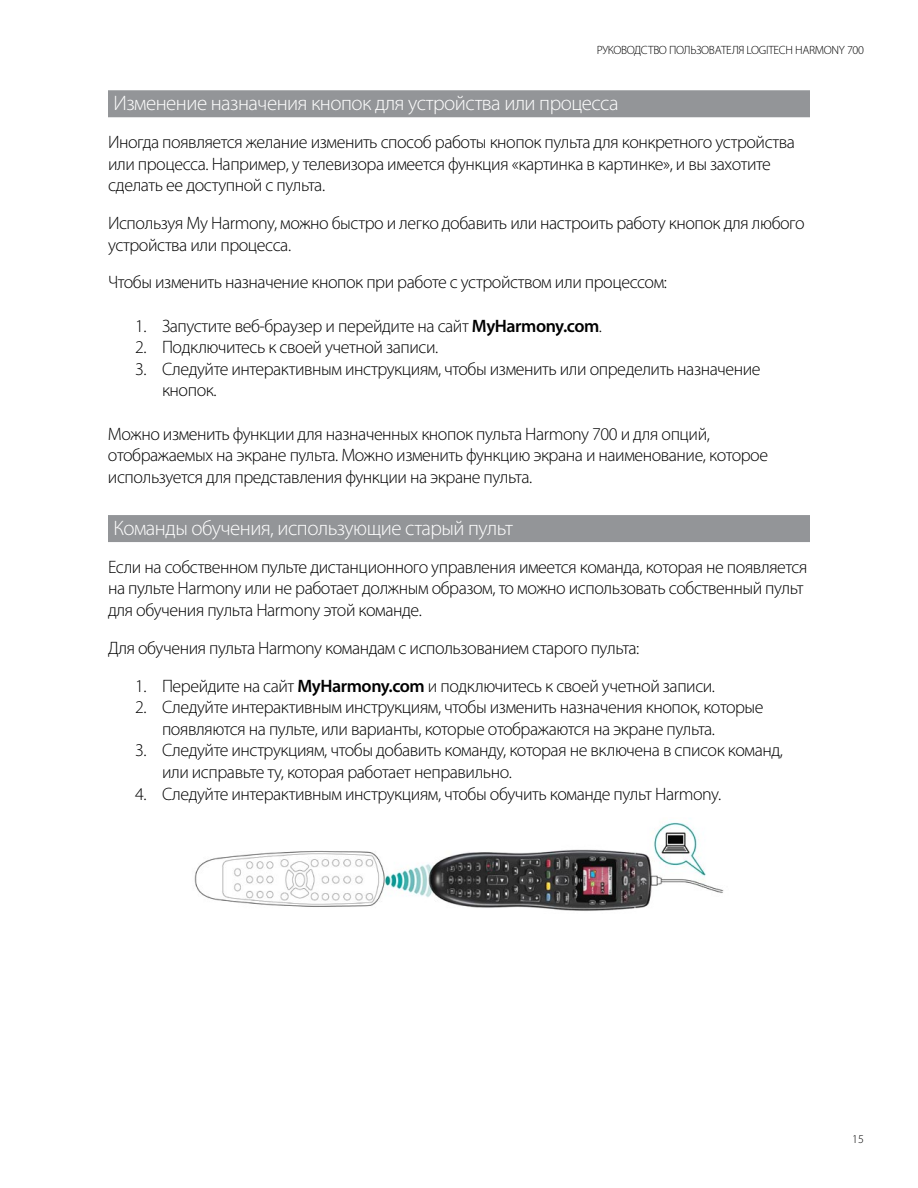
<style>
.page{position:relative;width:918px;height:1188px;background:#fff}
.page>*{position:absolute;margin:0;border:0;box-sizing:border-box;transform-origin:0 0}
.t1{font:300 21px "Myriad Pro";letter-spacing:-.025em;color:#fff}
.t2{font:300 18px/21.6px "Myriad Pro";letter-spacing:-.025em;color:#000}
.t3{font:300 12px "Myriad Pro";letter-spacing:-.025em;color:#000}
.s1{font-weight:600}
</style>
<div class="page">
<div style="left:108px;top:90px;width:702px;height:27px;background:#939598"></div>
<div style="left:108px;top:515px;width:702px;height:27px;background:#939598"></div>
<img style="left:194px;top:822px;width:530px;height:89px">
<p class="t3" style="left:597px;top:43px;width:269px">РУКОВОДСТВО ПОЛЬЗОВАТЕЛЯ LOGITECH HARMONY 700</p>
<p class="t1" style="left:113px;top:91px;width:507px">Изменение назначения кнопок для устройства или процесса</p>
<p class="t2" style="left:108px;top:131px;width:689px">Иногда появляется желание изменить способ работы кнопок пульта для конкретного устройства или процесса. Например, у телевизора имеется функция «картинка в картинке», и вы захотите сделать ее доступной с пульта.</p>
<p class="t2" style="left:108px;top:212px;width:698px">Используя My Harmony, можно быстро и легко добавить или настроить работу кнопок для любого устройства или процесса.</p>
<p class="t2" style="left:108px;top:271px;width:561px">Чтобы изменить назначение кнопок при работе с устройством или процессом:</p>
<p class="t2" style="left:135px;top:315px;width:468px">1. Запустите веб-браузер и перейдите на сайт <span class="s1">MyHarmony.com</span>.</p>
<p class="t2" style="left:135px;top:336px;width:305px">2. Подключитесь к своей учетной записи.</p>
<p class="t2" style="left:162px;top:358px;width:600px;text-indent:-27px">3. Следуйте интерактивным инструкциям, чтобы изменить или определить назначение кнопок.</p>
<p class="t2" style="left:108px;top:423px;width:662px">Можно изменить функции для назначенных кнопок пульта Harmony 700 и для опций, отображаемых на экране пульта. Можно изменить функцию экрана и наименование, которое используется для представления функции на экране пульта.</p>
<p class="t1" style="left:113px;top:515px;width:401px">Команды обучения, использующие старый пульт</p>
<p class="t2" style="left:108px;top:556px;width:701px">Если на собственном пульте дистанционного управления имеется команда, которая не появляется на пульте Harmony или не работает должным образом, то можно использовать собственный пульт для обучения пульта Harmony этой команде.</p>
<p class="t2" style="left:108px;top:637px;width:533px">Для обучения пульта Harmony командам с использованием старого пульта:</p>
<p class="t2" style="left:135px;top:675px;width:582px">1. Перейдите на сайт <span class="s1">MyHarmony.com</span> и подключитесь к своей учетной записи.</p>
<p class="t2" style="left:162px;top:696px;width:603px;text-indent:-27px">2. Следуйте интерактивным инструкциям, чтобы изменить назначения кнопок, которые появляются на пульте, или варианты, которые отображаются на экране пульта.</p>
<p class="t2" style="left:162px;top:739px;width:623px;text-indent:-27px">3. Следуйте инструкциям, чтобы добавить команду, которая не включена в список команд, или исправьте ту, которая работает неправильно.</p>
<p class="t2" style="left:135px;top:783px;width:588px">4. Следуйте интерактивным инструкциям, чтобы обучить команде пульт Harmony.</p>
<p class="t3" style="left:852px;top:1132px;width:13px">15</p>
</div>
